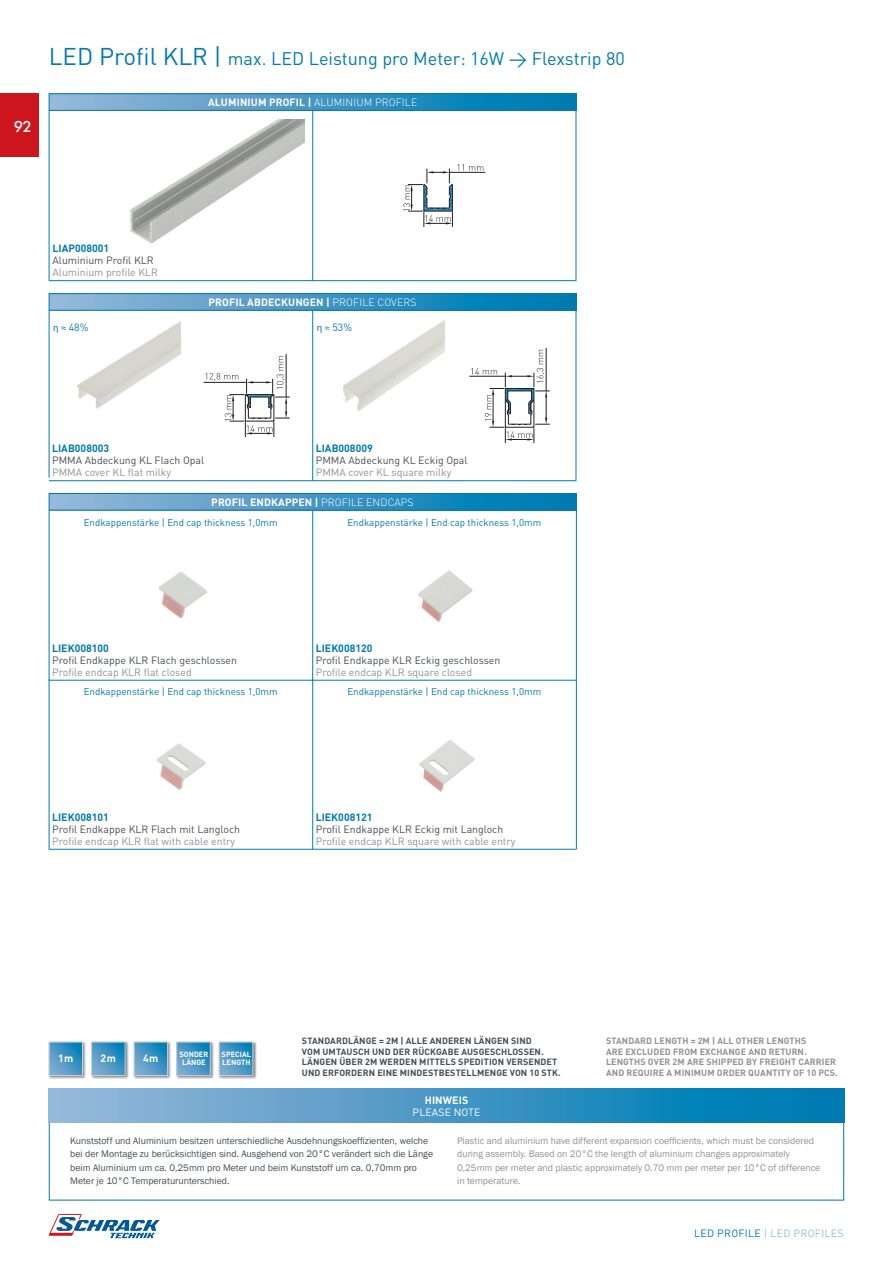
<style>
.page{position:relative;width:893px;height:1263px;background:#fff}
.page>*{position:absolute;margin:0;border:0;box-sizing:border-box;transform-origin:0 0}
.t1{font:18px "DIN Pro";color:#007ab1}
.t2{font:500 16.5px "Futura PT";color:#fff}
.t3{font:10.5px "DIN Pro";color:#484d57}
.t4{font:10.5px "DIN Pro";color:#919198}
.t5{font:700 10.5px "DIN Pro";letter-spacing:.01em;color:#fff}
.t6{font:700 10.5px "DIN Pro";color:#007ab1}
.t7{font:10.5px "DIN Pro";letter-spacing:.03em;color:#95bada}
.t8{font:10.5px "DIN Pro";letter-spacing:.01em;color:#fff}
.t9{font:10.5px "DIN Pro";color:#007ab1}
.t10{font:9.75px/13.5px "Franklin Gothic";color:#484d57}
.t11{font:9.75px/13.5px "Franklin Gothic";color:#919198}
.t12{font:9.75px "DIN Pro";color:#007ab1}
.t13{font:700 9px/10.5px "DIN Pro";letter-spacing:.01em;color:#484d57}
.t14{font:700 9px/10.5px "DIN Pro";letter-spacing:.01em;color:#919198}
.t15{font:9px/9px "DIN Pro";color:#fff;text-align:center}
.t16{font:700 7.5px/8.2px "DIN Pro";color:#fff}
.s1{font-size:24px}
.s2{font-weight:300}
.s3{font-family:"Calibri"}
.s4{color:#007ab1}
</style>
<div class="page">
<svg style="left:49px;top:1214px;width:110px;height:24px"></svg>
<div style="left:0;top:94px;width:38px;height:63px;background:#cd151d"></div>
<img style="left:130px;top:119px;width:174px;height:125px">
<img style="left:48px;top:1041px;width:38px;height:38px">
<svg style="left:51px;top:1044px;width:30px;height:30px"></svg>
<div style="left:49px;top:1042px;width:34px;height:34px;border:1px solid #d1d2d4"></div>
<img style="left:91px;top:1041px;width:38px;height:38px">
<svg style="left:93px;top:1044px;width:30px;height:30px"></svg>
<div style="left:91px;top:1042px;width:34px;height:34px;border:1px solid #d1d2d4"></div>
<img style="left:133px;top:1041px;width:38px;height:38px">
<svg style="left:136px;top:1044px;width:30px;height:30px"></svg>
<div style="left:134px;top:1042px;width:34px;height:34px;border:1px solid #d1d2d4"></div>
<img style="left:176px;top:1041px;width:38px;height:38px">
<svg style="left:178px;top:1044px;width:30px;height:30px"></svg>
<div style="left:176px;top:1042px;width:34px;height:34px;border:1px solid #d1d2d4"></div>
<hr style="left:449px;top:172px;width:36px;height:1px;background:#231f20">
<svg style="left:403px;top:164px;width:80px;height:63px"></svg>
<hr style="left:576px;top:111px;width:1px;height:170px;background:#007ab1">
<div style="left:49px;top:94px;width:527px;height:16px;background:linear-gradient(to right,#9cb8d9,#0077b1)"></div>
<div style="left:49px;top:94px;width:527px;height:17px;border:1px solid #007ab1"></div>
<hr style="left:49px;top:111px;width:1px;height:170px;background:#007ab1">
<div style="left:49px;top:1089px;width:795px;height:34px;background:linear-gradient(to right,#9bb8d9,#0077b1)"></div>
<img style="left:218px;top:1041px;width:39px;height:38px">
<svg style="left:221px;top:1044px;width:30px;height:30px"></svg>
<div style="left:219px;top:1042px;width:34px;height:34px;border:1px solid #d1d2d4"></div>
<hr style="left:49px;top:280px;width:527px;height:1px;background:#007ab1">
<hr style="left:312px;top:111px;width:1px;height:170px;background:#007ab1">
<img style="left:323px;top:310px;width:121px;height:101px">
<hr style="left:204px;top:382px;width:43px;height:1px;background:#231f20">
<hr style="left:286px;top:354px;width:1px;height:43px;background:#231f20">
<svg style="left:205px;top:356px;width:84px;height:81px"></svg>
<hr style="left:470px;top:376px;width:35px;height:1px;background:#231f20">
<hr style="left:546px;top:348px;width:1px;height:43px;background:#231f20">
<svg style="left:471px;top:350px;width:78px;height:93px"></svg>
<img style="left:50px;top:310px;width:131px;height:99px">
<hr style="left:312px;top:310px;width:1px;height:171px;background:#007ab1">
<hr style="left:576px;top:310px;width:1px;height:171px;background:#007ab1">
<hr style="left:49px;top:480px;width:527px;height:1px;background:#007ab1">
<hr style="left:49px;top:310px;width:1px;height:168px;background:#007ab1">
<div style="left:49px;top:294px;width:527px;height:16px;background:linear-gradient(to right,#9cb8d9,#0077b1)"></div>
<div style="left:49px;top:293px;width:527px;height:17px;border:1px solid #007ab1"></div>
<img style="left:418px;top:570px;width:55px;height:53px">
<img style="left:158px;top:572px;width:49px;height:47px">
<hr style="left:576px;top:510px;width:1px;height:170px;background:#007ab1">
<hr style="left:312px;top:510px;width:1px;height:170px;background:#007ab1">
<div style="left:49px;top:493px;width:527px;height:17px;background:linear-gradient(to right,#9cb8d9,#0077b1)"></div>
<div style="left:49px;top:493px;width:528px;height:17px;border:1px solid #007ab1"></div>
<hr style="left:49px;top:510px;width:1px;height:170px;background:#007ab1">
<img style="left:419px;top:740px;width:56px;height:52px">
<img style="left:157px;top:743px;width:49px;height:47px">
<hr style="left:576px;top:679px;width:1px;height:170px;background:#007ab1">
<hr style="left:312px;top:679px;width:1px;height:170px;background:#007ab1">
<hr style="left:49px;top:679px;width:1px;height:170px;background:#007ab1">
<hr style="left:49px;top:849px;width:527px;height:1px;background:#007ab1">
<hr style="left:49px;top:680px;width:528px;height:1px;background:#007ab1">
<h2 class="t2" style="left:14px;top:116px;width:20px">92</h2>
<h1 class="t1" style="left:49px;top:46px;width:577px"><span class="s1">LED Profil KLR |</span> max. LED Leistung pro Meter: 16W → Flexstrip 80</h1>
<p class="t5" style="left:208px;top:95px;width:211px">ALUMINIUM PROFIL | <span class="s2">ALUMINIUM PROFILE</span></p>
<p class="t6" style="left:53px;top:242px;width:58px">LIAP008001</p>
<p class="t3" style="left:53px;top:254px;width:103px">Aluminium Profil KLR</p>
<p class="t4" style="left:53px;top:266px;width:107px">Aluminium profile KLR</p>
<p class="t5" style="left:209px;top:295px;width:209px">PROFIL ABDECKUNGEN | <span class="s2">PROFILE COVERS</span></p>
<p class="t9" style="left:53px;top:320px;width:37px"><span class="s3">η ≈</span> 48%</p>
<p class="t9" style="left:317px;top:320px;width:37px"><span class="s3">η ≈</span> 53%</p>
<p class="t6" style="left:52px;top:441px;width:59px">LIAB008003</p>
<p class="t3" style="left:52px;top:453px;width:154px">PMMA Abdeckung KL Flach Opal</p>
<p class="t4" style="left:52px;top:465px;width:121px">PMMA cover KL flat milky</p>
<p class="t6" style="left:316px;top:441px;width:59px">LIAB008009</p>
<p class="t3" style="left:316px;top:453px;width:153px">PMMA Abdeckung KL Eckig Opal</p>
<p class="t4" style="left:316px;top:465px;width:137px">PMMA cover KL square milky</p>
<p class="t5" style="left:211px;top:495px;width:204px">PROFIL ENDKAPPEN | <span class="s2">PROFILE ENDCAPS</span></p>
<p class="t12" style="left:84px;top:516px;width:195px">Endkappenstärke | End cap thickness 1,0mm</p>
<p class="t12" style="left:347px;top:516px;width:195px">Endkappenstärke | End cap thickness 1,0mm</p>
<p class="t6" style="left:52px;top:641px;width:58px">LIEK008100</p>
<p class="t3" style="left:52px;top:653px;width:187px">Profil Endkappe KLR Flach geschlossen</p>
<p class="t4" style="left:52px;top:665px;width:141px">Profile endcap KLR flat closed</p>
<p class="t6" style="left:316px;top:641px;width:58px">LIEK008120</p>
<p class="t3" style="left:316px;top:653px;width:186px">Profil Endkappe KLR Eckig geschlossen</p>
<p class="t4" style="left:316px;top:665px;width:158px">Profile endcap KLR square closed</p>
<p class="t12" style="left:84px;top:685px;width:195px">Endkappenstärke | End cap thickness 1,0mm</p>
<p class="t12" style="left:347px;top:685px;width:195px">Endkappenstärke | End cap thickness 1,0mm</p>
<p class="t6" style="left:52px;top:810px;width:58px">LIEK008101</p>
<p class="t3" style="left:52px;top:822px;width:189px">Profil Endkappe KLR Flach mit Langloch</p>
<p class="t4" style="left:52px;top:834px;width:185px">Profile endcap KLR flat with cable entry</p>
<p class="t6" style="left:316px;top:810px;width:58px">LIEK008121</p>
<p class="t3" style="left:316px;top:822px;width:189px">Profil Endkappe KLR Eckig mit Langloch</p>
<p class="t4" style="left:316px;top:834px;width:201px">Profile endcap KLR square with cable entry</p>
<p class="t15" style="left:179px;top:1049px;width:30px">DER<br>LÄNGE</p>
<p class="t5" style="left:58px;top:1051px;width:17px">1m</p>
<p class="t5" style="left:101px;top:1051px;width:17px">2m</p>
<p class="t5" style="left:143px;top:1051px;width:17px">4m</p>
<p class="t16" style="left:179px;top:1049px;width:30px;text-align:center">SONDER<br>LÄNGE</p>
<p class="t15" style="left:221px;top:1049px;width:30px">DER<br>LÄNGE</p>
<p class="t16" style="left:222px;top:1049px;width:31px">SPECIAL<br>LENGTH</p>
<p class="t16" style="left:225px;top:1049px;width:28px">ONDER<br>LÄNGE</p>
<p class="t13" style="left:302px;top:1035px;width:260px">STANDARDLÄNGE = 2M | ALLE ANDEREN LÄNGEN SIND<br>VOM UMTAUSCH UND DER RÜCKGABE AUSGESCHLOSSEN.<br>LÄNGEN ÜBER 2M WERDEN MITTELS SPEDITION VERSENDET UND ERFORDERN EINE MINDESTBESTELLMENGE VON 10 STK.</p>
<p class="t14" style="left:606px;top:1035px;width:233px">STANDARD LENGTH = 2M | ALL OTHER LENGTHS<br>ARE EXCLUDED FROM EXCHANGE AND RETURN.<br>LENGTHS OVER 2M ARE SHIPPED BY FREIGHT CARRIER AND REQUIRE A MINIMUM ORDER QUANTITY OF 10 PCS.</p>
<p class="t5" style="left:425px;top:1093px;width:45px">HINWEIS</p>
<p class="t8" style="left:413px;top:1105px;width:69px">PLEASE NOTE</p>
<p class="t10" style="left:70px;top:1134px;width:364px">Kunststoff und Aluminium besitzen unterschiedliche Ausdehnungskoeffizienten, welche bei der Montage zu berücksichtigen sind. Ausgehend von 20°C verändert sich die Länge beim Aluminium um ca. 0,25mm pro Meter und beim Kunststoff um ca. 0,70mm pro Meter je 10°C Temperaturunterschied.</p>
<p class="t11" style="left:457px;top:1134px;width:365px">Plastic and aluminium have different expansion coefficients, which must be considered during assembly. Based on 20°C the length of aluminium changes approximately 0,25mm per meter and plastic approximately 0,70 mm per meter per 10°C of difference in temperature.</p>
<p class="t7" style="left:694px;top:1226px;width:151px"><span class="s4">LED PROFILE</span> | LED PROFILES</p>
</div>
